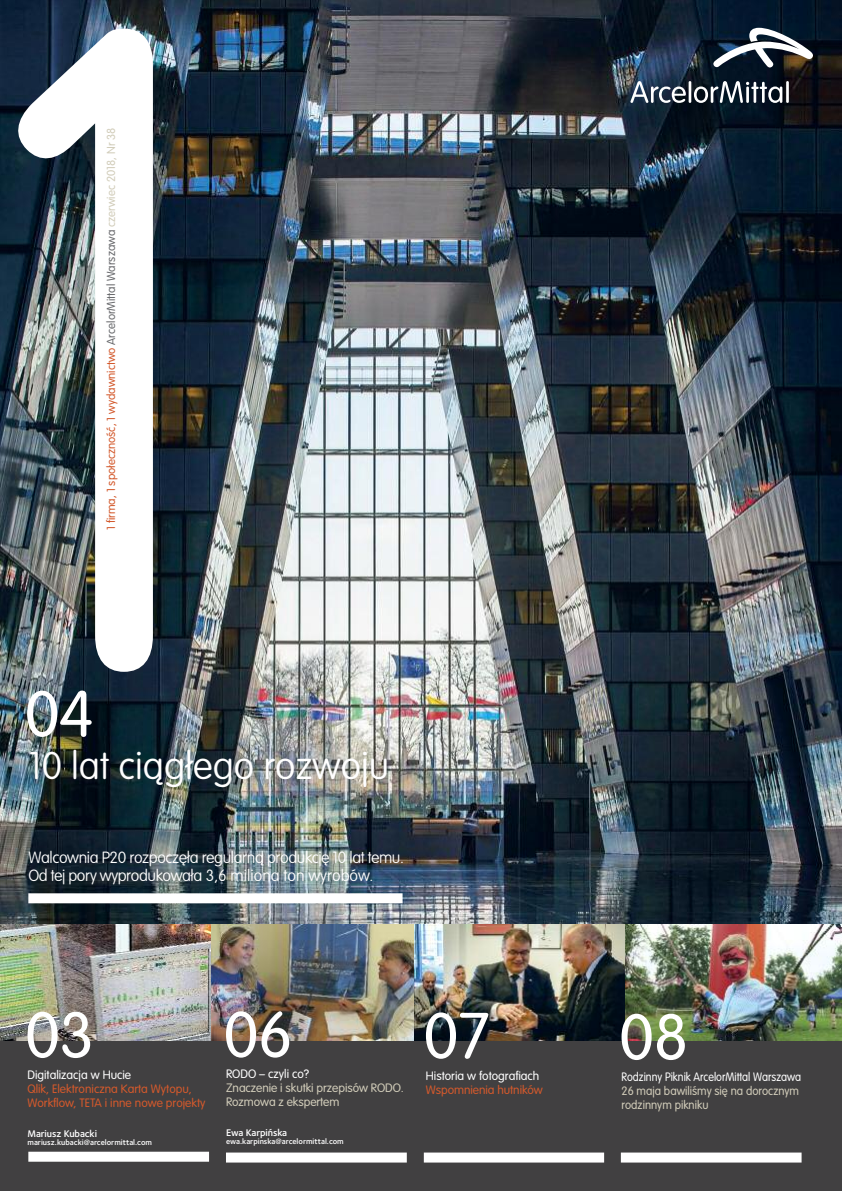
<style>
.page{position:relative;width:842px;height:1191px;background:#fff}
.page>*{position:absolute;margin:0;border:0;box-sizing:border-box;transform-origin:0 0}
.t1{font:300 64px "VAG Rounded Pl";color:#fff}
.t2{font:100 38px "VAG Rounded Pl";color:#fff}
.t3{font:100 16px/18px "VAG Rounded Pl";letter-spacing:-.025em;color:#fff}
.t4{font:300 12px/14px "VAG Rounded Pl";color:#d3592c}
.t5{font:300 12px "VAG Rounded Pl";color:#fff}
.t6{font:300 12px/14px "VAG Rounded Pl";letter-spacing:-.005em;color:#d1ccb9}
.t7{font:300 12px/14px "VAG Rounded Pl";letter-spacing:-.005em;color:#d1ccb9;scale:.95 1}
.t8{font:300 12px "VAG Rounded Pl";color:#fff;scale:.9 1}
.t9{font:300 11.5px "VAG Rounded Pl";color:#d3592c}
.t10{font:10px "Foundry Sterling Demi CE";letter-spacing:-.01em;color:#fff}
.t11{font:8px "Foundry Sterling Demi CE";color:#fff}
.s1{color:#696a6d}
.s2{color:#d1ccb9}
</style>
<div class="page">
<img style="left:0;top:0;width:842px;height:924px">
<div style="left:0;top:1035px;width:842px;height:156px;background:#414041"></div>
<svg style="left:713px;top:28px;width:100px;height:39px"></svg>
<hr style="left:689px;top:81px;width:2px;height:22px;background:#fff">
<svg style="left:630px;top:81px;width:56px;height:22px"></svg>
<hr style="left:786px;top:81px;width:3px;height:22px;background:#fff">
<svg style="left:694px;top:81px;width:88px;height:22px"></svg>
<img style="left:14px;top:29px;width:139px;height:643px">
<img style="left:0;top:924px;width:415px;height:116px">
<img style="left:415px;top:924px;width:211px;height:116px">
<img style="left:626px;top:924px;width:216px;height:116px">
<div style="left:28px;top:1151px;width:181px;height:10px;background:#fff"></div>
<div style="left:226px;top:1152px;width:181px;height:10px;background:#fff"></div>
<div style="left:424px;top:1152px;width:180px;height:10px;background:#fff"></div>
<div style="left:621px;top:1152px;width:180px;height:10px;background:#fff"></div>
<div style="left:28px;top:893px;width:375px;height:10px;background:#fff"></div>
<p class="t9" style="left:106px;top:530px;width:404px;rotate:-90deg">1 firma, 1 społeczność, 1 wydawnictwo <span class="s1">ArcelorMittal Warszawa</span> <span class="s2">czerwiec 2018, Nr 38</span></p>
<h1 class="t1" style="left:25px;top:687px;width:70px">04</h1>
<h2 class="t2" style="left:28px;top:749px;width:362px">10 lat ciągłego rozwoju</h2>
<p class="t3" style="left:28px;top:849px;width:377px">Walcownia P20 rozpoczęła regularną produkcję 10 lat temu.<br>Od tej pory wyprodukowała 3,6 miliona ton wyrobów.</p>
<h1 class="t1" style="left:25px;top:1008px;width:70px">03</h1>
<p class="t5" style="left:27px;top:1069px;width:105px">Digitalizacja w Hucie</p>
<p class="t4" style="left:27px;top:1082px;width:180px">Qlik, Elektroniczna Karta Wytopu,<br>Workflow, TETA i inne nowe projekty</p>
<p class="t10" style="left:27px;top:1127px;width:71px">Mariusz Kubacki</p>
<p class="t11" style="left:27px;top:1137px;width:126px">mariusz.kubacki@arcelormittal.com</p>
<h1 class="t1" style="left:224px;top:1007px;width:70px">06</h1>
<p class="t5" style="left:226px;top:1069px;width:85px">RODO – czyli co?</p>
<p class="t6" style="left:226px;top:1082px;width:179px">Znaczenie i skutki przepisów RODO.<br>Rozmowa z ekspertem</p>
<p class="t10" style="left:226px;top:1127px;width:63px">Ewa Karpińska</p>
<p class="t11" style="left:226px;top:1137px;width:119px">ewa.karpinska@arcelormittal.com</p>
<h1 class="t1" style="left:424px;top:1009px;width:68px">07</h1>
<p class="t5" style="left:426px;top:1070px;width:115px">Historia w fotografiach</p>
<p class="t4" style="left:426px;top:1083px;width:118px">Wspomnienia hutników</p>
<h1 class="t1" style="left:619px;top:1010px;width:70px">08</h1>
<p class="t8" style="left:621px;top:1071px;width:201px">Rodzinny Piknik ArcelorMittal Warszawa</p>
<p class="t7" style="left:621px;top:1084px;width:188px">26 maja bawiliśmy się na dorocznym rodzinnym pikniku</p>
</div>
